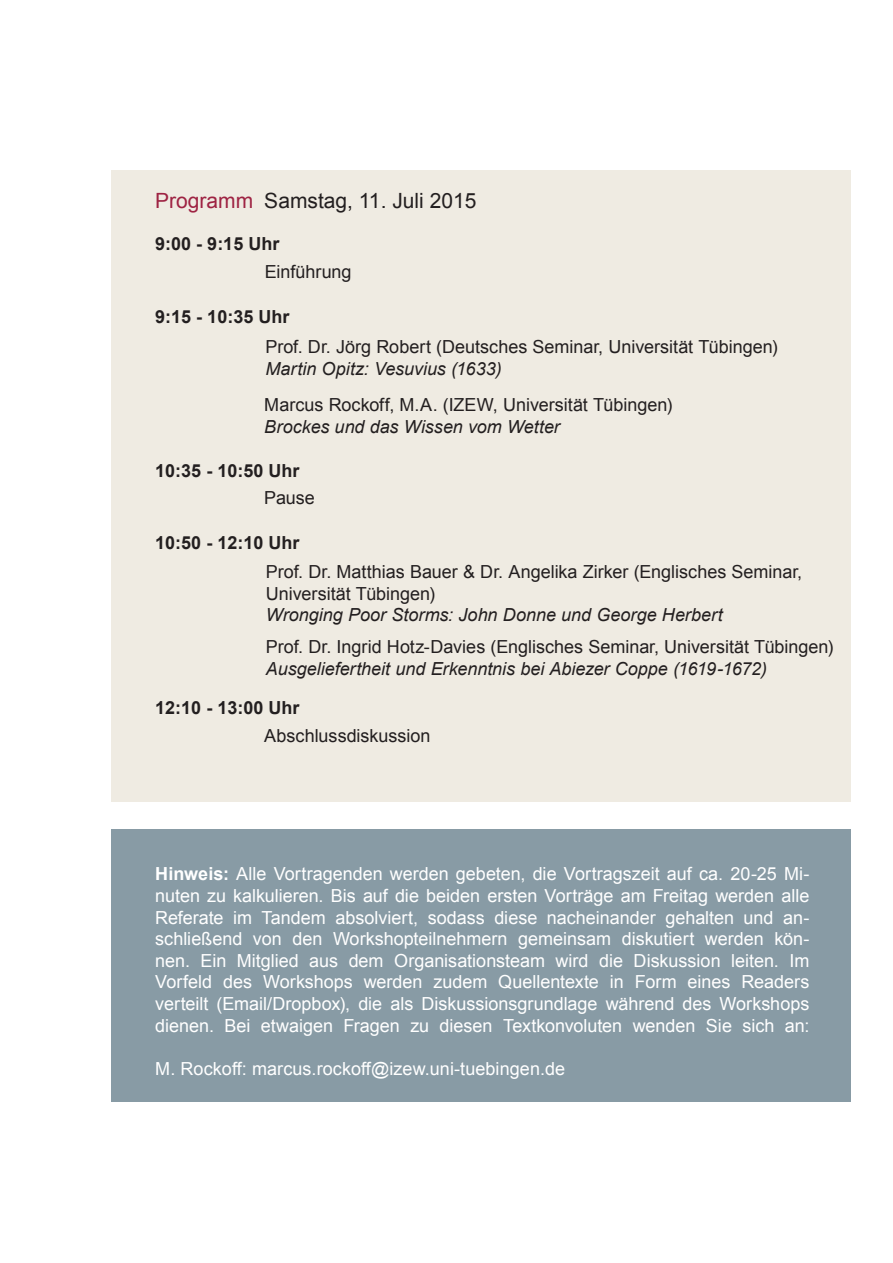
<style>
.page{position:relative;width:893px;height:1263px;background:#fff}
.page>*{position:absolute;margin:0;border:0;box-sizing:border-box;transform-origin:0 0}
.t1{font:21px "Arial";color:#231f20}
.t2{font:21px "Arial";color:#9e2343}
.t3{font:18px/21.6px "Arial";color:#fff;text-align:justify}
.t4{font:18px/21.6px "Arial";color:#231f20}
.t5{font:italic 18px "Arial";color:#231f20}
.t6{font:700 18px "Arial";color:#231f20}
.s1{font-style:italic}
.s2{font-weight:700}
</style>
<div class="page">
<div style="left:111px;top:170px;width:739px;height:631px;background:#efebe2"></div>
<div style="left:111px;top:829px;width:739px;height:272px;background:#889ba5"></div>
<p class="t2" style="left:155px;top:187px;width:100px">Programm</p>
<p class="t1" style="left:264px;top:187px;width:214px">Samstag, 11. Juli 2015</p>
<p class="t6" style="left:155px;top:232px;width:126px">9:00 - 9:15 Uhr</p>
<p class="t4" style="left:265px;top:261px;width:88px">Einführung</p>
<p class="t6" style="left:155px;top:305px;width:136px">9:15 - 10:35 Uhr</p>
<p class="t4" style="left:265px;top:336px;width:514px">Prof. Dr. Jörg Robert (Deutsches Seminar, Universität Tübingen)</p>
<p class="t5" style="left:265px;top:357px;width:238px">Martin Opitz: Vesuvius (1633)</p>
<p class="t4" style="left:264px;top:394px;width:410px">Marcus Rockoff, M.A. (IZEW, Universität Tübingen)<br><span class="s1">Brockes und das Wissen vom Wetter</span></p>
<p class="t6" style="left:155px;top:458px;width:146px">10:35 - 10:50 Uhr</p>
<p class="t4" style="left:264px;top:487px;width:52px">Pause</p>
<p class="t6" style="left:155px;top:531px;width:146px">10:50 - 12:10 Uhr</p>
<p class="t4" style="left:266px;top:561px;width:538px">Prof. Dr. Matthias Bauer &amp; Dr. Angelika Zirker (Englisches Seminar,<br>Universität Tübingen)</p>
<p class="t5" style="left:266px;top:603px;width:458px">Wronging Poor Storms: John Donne und George Herbert</p>
<p class="t4" style="left:266px;top:636px;width:569px">Prof. Dr. Ingrid Hotz-Davies (Englisches Seminar, Universität Tübingen)</p>
<p class="t5" style="left:266px;top:657px;width:503px">Ausgeliefertheit und Erkenntnis bei Abiezer Coppe (1619-1672)</p>
<p class="t6" style="left:155px;top:695px;width:146px">12:10 - 13:00 Uhr</p>
<p class="t4" style="left:264px;top:725px;width:168px">Abschlussdiskussion</p>
<p class="t3" style="left:155px;top:863px;width:656px"><span class="s2">Hinweis:</span> Alle Vortragenden werden gebeten, die Vortragszeit auf ca. 20-25 Mi&shy;nuten zu kalkulieren. Bis auf die beiden ersten Vorträge am Freitag werden alle Referate im Tandem absolviert, sodass diese nacheinander gehalten und an&shy;schließend von den Workshopteilnehmern gemeinsam diskutiert werden kön&shy;nen. Ein Mitglied aus dem Organisationsteam wird die Diskussion leiten. Im Vorfeld des Workshops werden zudem Quellentexte in Form eines Readers verteilt (Email/Dropbox), die als Diskussionsgrundlage während des Workshops dienen. Bei etwaigen Fragen zu diesen Textkonvoluten wenden Sie sich an:</p>
<p class="t3" style="left:155px;top:1058px;width:411px">M. Rockoff: marcus.rockoff@izew.uni-tuebingen.de</p>
</div>
